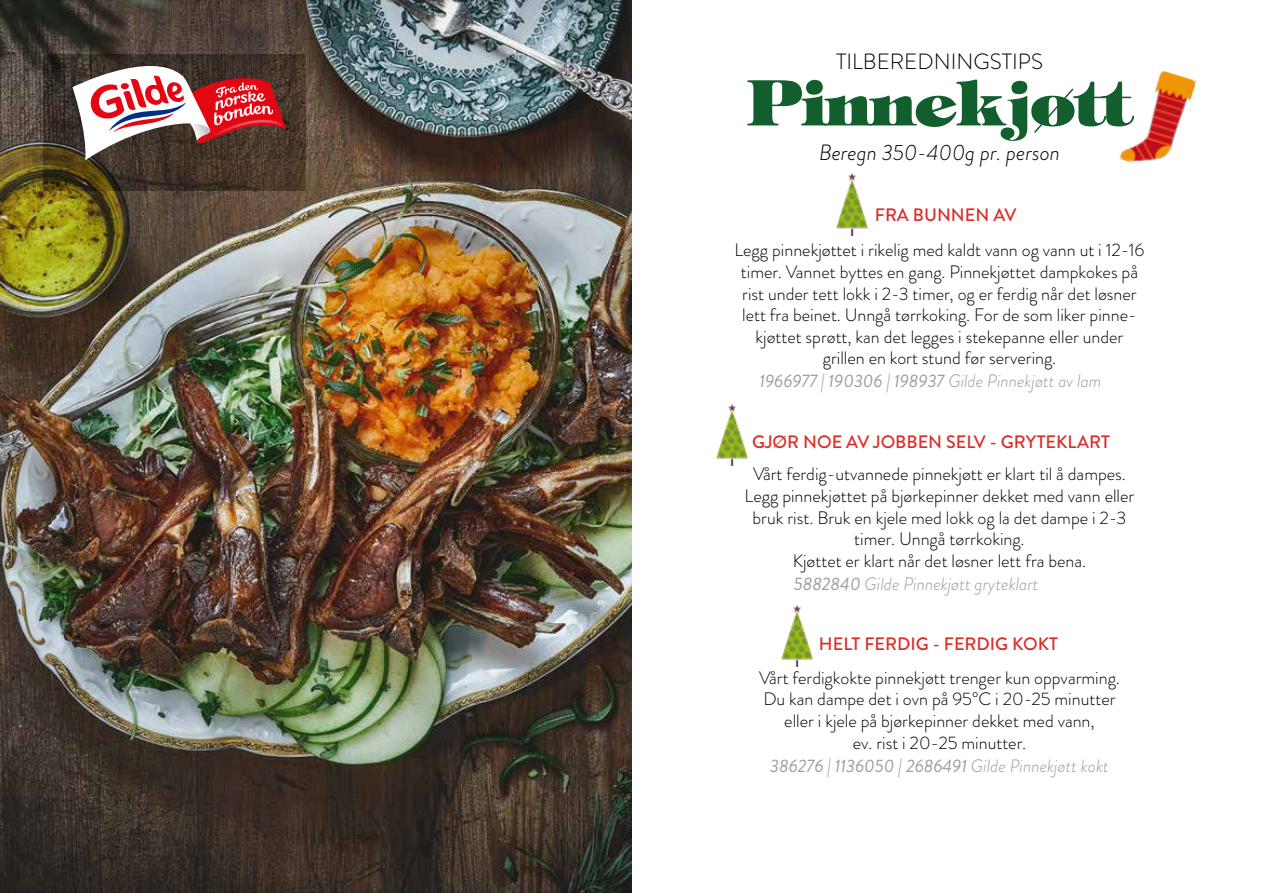
<style>
.page{position:relative;width:1263px;height:893px;background:#fff}
.page>*{position:absolute;margin:0;border:0;box-sizing:border-box;transform-origin:0 0}
.t1{font:63px "VPS An Giang Thuong";color:#125e2d}
.t2{font:italic 300 22.05px "Brandon Grotesque";color:#000}
.t3{font:300 22.05px "Brandon Grotesque";color:#000}
.t4{font:300 18px/21.6px "Brandon Grotesque";color:#000;text-align:center}
.t5{font:italic 18px "Brandon Grotesque";color:#9d9d9c}
.t6{font:500 18px "Brandon Grotesque";color:#d92e29}
.t7{font:italic 300 18px "Brandon Grotesque";color:#9d9d9c}
.s1{font-weight:300}
.s2{font-weight:400}
</style>
<div class="page">
<img style="left:0;top:0;width:631px;height:893px">
<img style="left:43px;top:54px;width:262px;height:137px">
<img style="left:286px;top:97px;width:21px;height:61px">
<svg style="left:72px;top:49px;width:214px;height:111px"></svg>
<svg style="left:1034px;top:88px;width:40px;height:45px"></svg>
<img style="left:1119px;top:70px;width:77px;height:93px">
<img style="left:836px;top:174px;width:31px;height:61px">
<img style="left:716px;top:404px;width:31px;height:62px">
<img style="left:781px;top:605px;width:32px;height:61px">
<p class="t3" style="left:836px;top:47px;width:208px">TILBEREDNINGSTIPS</p>
<h1 class="t1" style="left:748px;top:50px;width:384px">Pinnekjott</h1>
<p class="t2" style="left:819px;top:137px;width:242px">Beregn 350-400g pr. person</p>
<p class="t6" style="left:875px;top:202px;width:143px">FRA BUNNEN AV</p>
<p class="t4" style="left:734px;top:239px;width:412px">Legg pinnekjøttet i rikelig med kaldt vann og vann ut i 12-16 timer. Vannet byttes en gang. Pinnekjøttet dampkokes på rist under tett lokk i 2-3 timer, og er ferdig når det løsner lett fra beinet. Unngå tørrkoking. For de som liker pinne&shy;kjøttet sprøtt, kan det legges i stekepanne eller under grillen en kort stund før servering.</p>
<p class="t5" style="left:759px;top:368px;width:343px">1966977 | 190306 | 198937 <span class="s1">Gilde Pinnekjøtt av lam</span></p>
<p class="t6" style="left:752px;top:429px;width:359px">GJØR NOE AV JOBBEN SELV - GRYTEKLART</p>
<p class="t4" style="left:745px;top:463px;width:391px">Vårt ferdig-utvannede pinnekjøtt er klart til å dampes.<br>Legg pinnekjøttet på bjørkepinner dekket med vann eller bruk rist. Bruk en kjele med lokk og la det dampe i 2-3 timer. Unngå tørrkoking.<br>Kjøttet er klart når det løsner lett fra bena.</p>
<p class="t7" style="left:794px;top:571px;width:246px"><span class="s2">5882840</span> Gilde Pinnekjøtt gryteklart</p>
<p class="t6" style="left:819px;top:632px;width:241px">HELT FERDIG - FERDIG KOKT</p>
<p class="t4" style="left:759px;top:667px;width:362px">Vårt ferdigkokte pinnekjøtt trenger kun oppvarming.<br>Du kan dampe det i ovn på 95°C i 20-25 minutter eller i kjele på bjørkepinner dekket med vann,<br>ev. rist i 20-25 minutter.</p>
<p class="t5" style="left:770px;top:753px;width:340px">386276 | 1136050 | 2686491 <span class="s1">Gilde Pinnekjøtt kokt</span></p>
</div>
